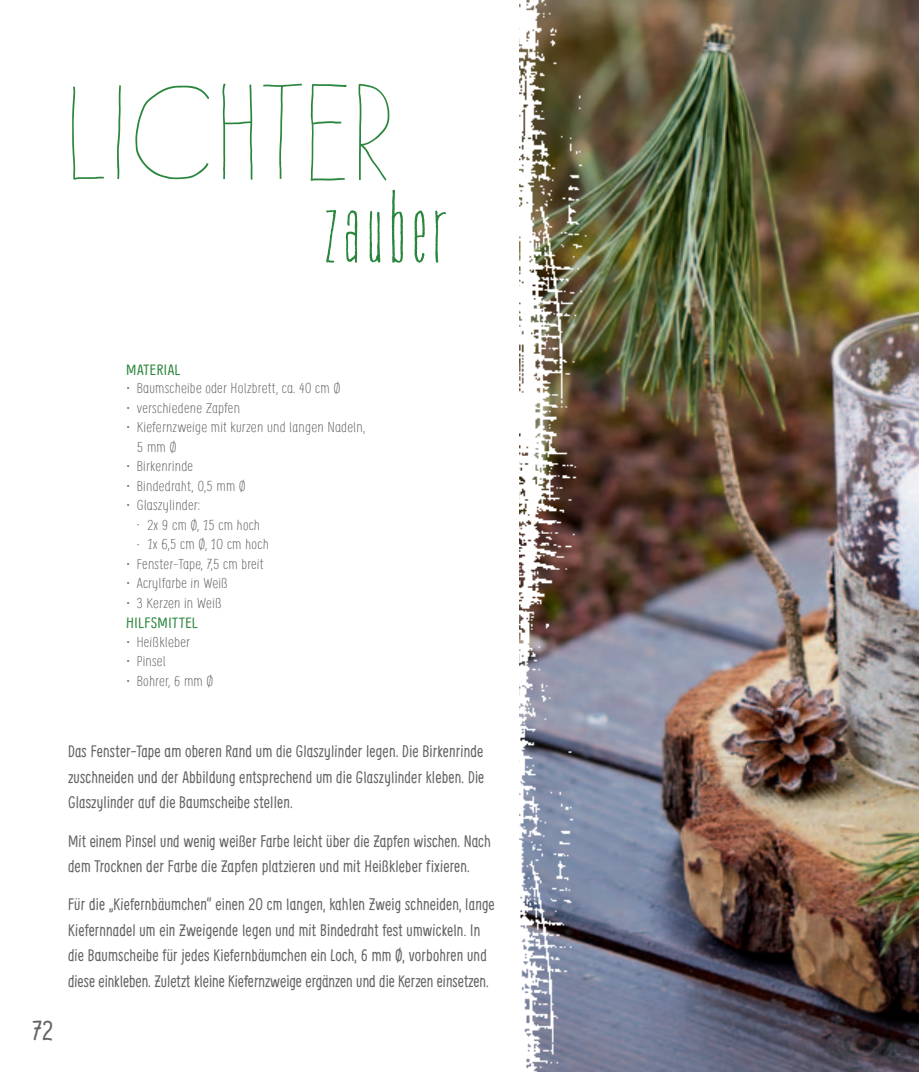
<style>
.page{position:relative;width:919px;height:1072px;background:#fff}
.page>*{position:absolute;margin:0;border:0;box-sizing:border-box;transform-origin:0 0}
._01_Headline{font:105px/81.8px "Paris";letter-spacing:.045em;color:#2b863d}
.t1{font:27px "Supernettcn";color:#636366}
._03_Fließtext{font:16.5px/25.5px "Supernettcn";letter-spacing:.01em;color:#636366}
._04_Material_Head{font:14.85px "Supernettcn";letter-spacing:.03em;color:#2b863d;scale:1.11 1}
.t2{font:300 14.1px/19.5px "Supernettcn";letter-spacing:.01em;color:#636366;scale:1.17 1}
.s1{font-family:"Amorie Modella";font-weight:300}
.s2{font-size:9.45px}
</style>
<div class="page">
<img style="left:610px;top:0;width:308px;height:1071px">
<img style="left:519px;top:0;width:91px;height:1071px">
<p class="_01_Headline" style="left:322px;top:94px;width:129px;text-indent:-254px">LICHTER <span class="s1">zauber</span></p>
<p class="_04_Material_Head" style="left:126px;top:360px;width:50px">MATERIAL</p>
<p class="t2" style="left:126px;top:378px;width:185px">• Baumscheibe oder Holzbrett, ca. 40 cm Ø</p>
<p class="t2" style="left:126px;top:397px;width:99px">• verschiedene Zapfen</p>
<p class="t2" style="left:137px;top:417px;width:196px;text-indent:-11px">• Kiefernzweige mit kurzen und langen Nadeln,<br>5 mm Ø</p>
<p class="t2" style="left:126px;top:456px;width:59px">• Birkenrinde</p>
<p class="t2" style="left:126px;top:475px;width:104px">• Bindedraht, 0,5 mm Ø</p>
<p class="t2" style="left:126px;top:495px;width:65px">• Glaszylinder:</p>
<p class="t2" style="left:137px;top:514px;width:107px"><span class="s2">•</span> 2x 9 cm Ø, 15 cm hoch</p>
<p class="t2" style="left:137px;top:534px;width:114px"><span class="s2">•</span> 1x 6,5 cm Ø, 10 cm hoch</p>
<p class="t2" style="left:126px;top:553px;width:119px">• Fenster-Tape, 7,5 cm breit</p>
<p class="t2" style="left:126px;top:573px;width:88px">• Acrylfarbe in Weiß</p>
<p class="t2" style="left:126px;top:592px;width:83px">• 3 Kerzen in Weiß</p>
<p class="_04_Material_Head" style="left:126px;top:613px;width:66px">HILFSMITTEL</p>
<p class="t2" style="left:126px;top:631px;width:56px">• Heißkleber</p>
<p class="t2" style="left:126px;top:651px;width:35px">• Pinsel</p>
<p class="t2" style="left:126px;top:670px;width:76px">• Bohrer, 6 mm Ø</p>
<h2 class="t1" style="left:32px;top:1012px;width:23px">72</h2>
<p class="_03_Fließtext" style="left:68px;top:738px;width:417px;text-align:justify">Das Fenster-Tape am oberen Rand um die Glaszylinder legen. Die Birkenrinde zuschneiden und der Abbildung entsprechend um die Glaszylinder kleben. Die Glaszylinder auf die Baumscheibe stellen.</p>
<p class="_03_Fließtext" style="left:68px;top:827px;width:424px">Mit einem Pinsel und wenig weißer Farbe leicht über die Zapfen wischen. Nach dem Trocknen der Farbe die Zapfen platzieren und mit Heißkleber fixieren.</p>
<p class="_03_Fließtext" style="left:68px;top:891px;width:428px">Für die „Kiefernbäumchen“ einen 20 cm langen, kahlen Zweig schneiden, lange Kiefernnadel um ein Zweigende legen und mit Bindedraht fest umwickeln. In die Baumscheibe für jedes Kiefernbäumchen ein Loch, 6 mm Ø, vorbohren und diese einkleben. Zuletzt kleine Kiefernzweige ergänzen und die Kerzen einsetzen.</p>
</div>
